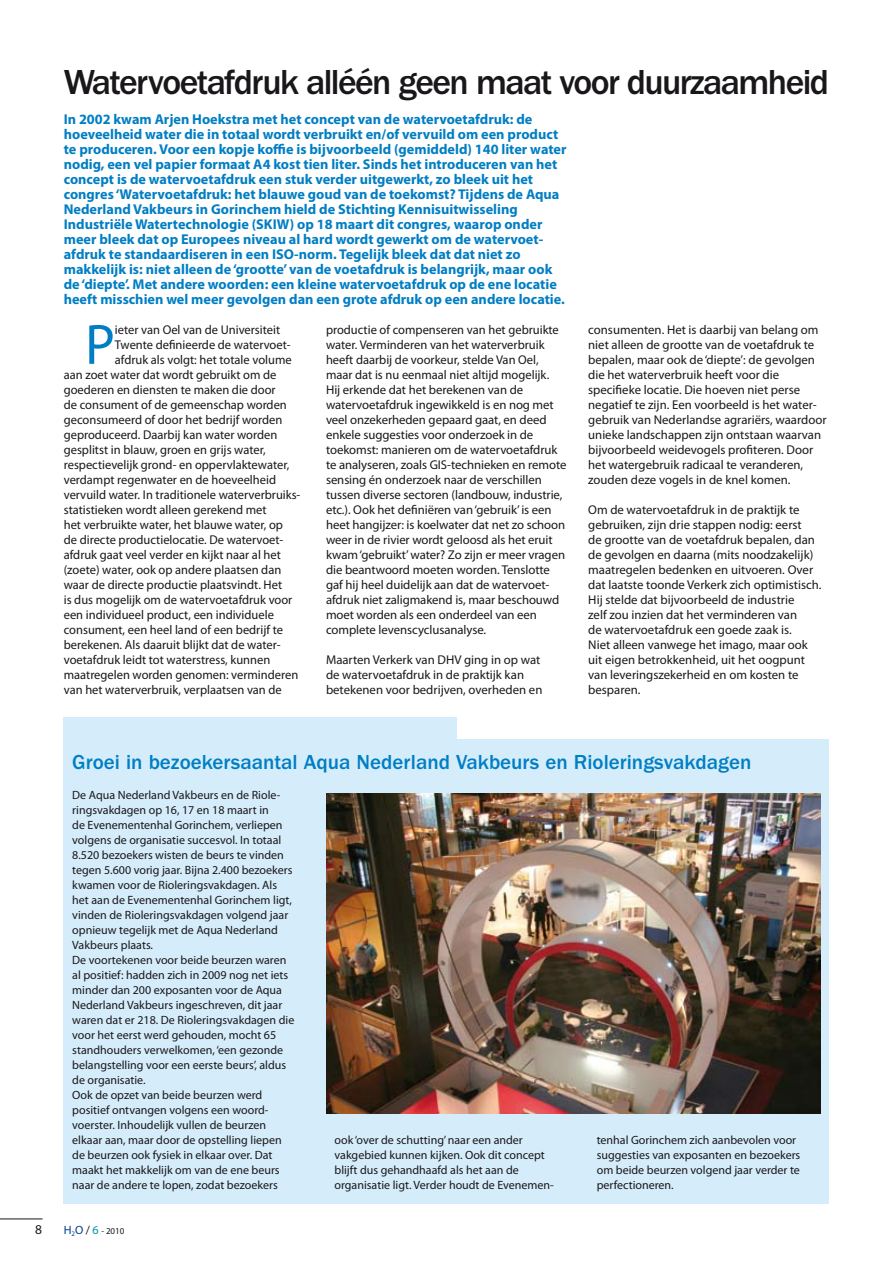
<style>
.page{position:relative;width:893px;height:1263px;background:#fff}
.page>*{position:absolute;margin:0;border:0;box-sizing:border-box;transform-origin:0 0}
.t1{font:57.3px "Myriad Pro";color:#007ec4}
.t2{font:500 36px "ITC Franklin Gothic Std";letter-spacing:-.045em;color:#1a171b}
.t3{font:500 21px "ITC Franklin Gothic Std";color:#007ec4}
.t4{font:700 14.25px/15px "Myriad Pro";color:#007ec4}
.t5{font:13.5px "Myriad Pro";color:#1a171b}
.t6{font:12.75px/15px "Myriad Pro";color:#1a171b}
.t7{font:12px/15px "Myriad Pro";color:#1a171b}
.t8{font:9px "Myriad Pro";color:#1a171b}
.s1{font-size:12px;color:#00408a}
.s2{font-size:12px}
.s3{font-size:12px;color:#0094a9}
</style>
<div class="page">
<hr style="left:0;top:1219px;width:43px;height:1px;background:#1a171b">
<div style="left:64px;top:717px;width:765px;height:487px;background:#d5edfa"></div>
<img style="left:326px;top:793px;width:495px;height:321px">
<div style="left:457px;top:709px;width:372px;height:30px;background:#fff"></div>
<h2 class="t2" style="left:64px;top:62px;width:767px">Watervoetafdruk alléén geen maat voor duurzaamheid</h2>
<p class="t4" style="left:64px;top:112px;width:504px">In 2002 kwam Arjen Hoekstra met het concept van de watervoetafdruk: de hoeveelheid water die in totaal wordt verbruikt en/of vervuild om een product te produceren. Voor een kopje koffie is bijvoorbeeld (gemiddeld) 140 liter water nodig, een vel papier formaat A4 kost tien liter. Sinds het introduceren van het concept is de watervoetafdruk een stuk verder uitgewerkt, zo bleek uit het congres ‘Watervoetafdruk: het blauwe goud van de toekomst? Tijdens de Aqua Nederland Vakbeurs in Gorinchem hield de Stichting Kennisuitwisseling Industriële Watertechnologie (SKIW) op 18 maart dit congres, waarop onder meer bleek dat op Europees niveau al hard wordt gewerkt om de watervoet&shy;afdruk te standaardiseren in een ISO-norm. Tegelijk bleek dat dat niet zo makkelijk is: niet alleen de ‘grootte’ van de voetafdruk is belangrijk, maar ook de ‘diepte’. Met andere woorden: een kleine watervoetafdruk op de ene locatie heeft misschien wel meer gevolgen dan een grote afdruk op een andere locatie.</p>
<h1 class="t1" style="left:85px;top:313px;width:31px">P</h1>
<p class="t6" style="left:115px;top:322px;width:167px">ieter van Oel van de Universiteit</p>
<p class="t6" style="left:326px;top:322px;width:242px">productie of compenseren van het gebruikte water. Verminderen van het waterverbruik heeft daarbij de voorkeur, stelde Van Oel, maar dat is nu eenmaal niet altijd mogelijk.<br>H ij erkende dat het berekenen van de watervoetafdruk ingewikkeld is en nog met veel onzekerheden gepaard gaat, en deed enkele suggesties voor onderzoek in de toekomst: manieren om de watervoetafdruk te analyseren, zoals GIS-technieken en remote sensing én onderzoek naar de verschillen tussen diverse sectoren (landbouw, industrie, etc.). Ook het definiëren van ‘gebruik’ is een heet hangijzer: is koelwater dat net zo schoon weer in de rivier wordt geloosd als het eruit kwam ‘gebruikt’ water? Zo zijn er meer vragen die beantwoord moeten worden. Tenslotte gaf hij heel duidelijk aan dat de watervoet&shy;afdruk niet zaligmakend is, maar beschouwd moet worden als een onderdeel van een complete levenscyclusanalyse.</p>
<p class="t6" style="left:326px;top:652px;width:121px">Maarten Verkerk van DHV</p>
<p class="t6" style="left:588px;top:322px;width:240px">consumenten. Het is daarbij van belang om niet alleen de grootte van de voetafdruk te bepalen, maar ook de ‘diepte’: de gevolgen die het waterverbruik heeft voor die specifieke locatie. Die hoeven niet perse negatief te zijn. Een voorbeeld is het water&shy;gebruik van Nederlandse agrariërs, waardoor unieke landschappen zijn ontstaan waarvan bijvoorbeeld weidevogels profiteren. Door het watergebruik radicaal te veranderen, zouden deze vogels in de knel komen.</p>
<p class="t6" style="left:588px;top:502px;width:235px">Om de watervoetafdruk in de praktijk te gebruiken, zijn drie stappen nodig: eerst<br>de grootte van de voetafdruk bepalen, dan de gevolgen en daarna (mits noodzakelijk) maatregelen bedenken en uitvoeren. Over dat laatste toonde Verkerk zich optimistisch.<br>H ij stelde dat bijvoorbeeld de industrie<br>zelf zou inzien dat het verminderen van<br>de watervoetafdruk een goede zaak is.<br>N iet alleen vanwege het imago, maar ook uit eigen betrokkenheid, uit het oogpunt van leveringszekerheid en om kosten te besparen.</p>
<p class="t6" style="left:115px;top:337px;width:177px">Twente definieerde de watervoet-</p>
<p class="t6" style="left:115px;top:352px;width:178px">afdruk als volgt: het totale volume</p>
<p class="t6" style="left:64px;top:367px;width:214px">aan zoet water dat wordt gebruikt om de</p>
<p class="t6" style="left:64px;top:382px;width:213px">goederen en diensten te maken die door</p>
<p class="t6" style="left:64px;top:397px;width:225px">de consument of de gemeenschap worden</p>
<p class="t6" style="left:64px;top:412px;width:220px">geconsumeerd of door het bedrijf worden</p>
<p class="t6" style="left:64px;top:427px;width:215px">geproduceerd. Daarbij kan water worden</p>
<p class="t6" style="left:64px;top:442px;width:203px">gesplitst in blauw, groen en grijs water,</p>
<p class="t6" style="left:64px;top:457px;width:227px">respectievelijk grond- en oppervlaktewater,</p>
<p class="t6" style="left:64px;top:472px;width:214px">verdampt regenwater en de hoeveelheid</p>
<p class="t6" style="left:64px;top:487px;width:238px">vervuild water. I n traditionele waterverbruiks-</p>
<p class="t6" style="left:64px;top:502px;width:204px">statistieken wordt alleen gerekend met</p>
<p class="t6" style="left:64px;top:517px;width:221px">het verbruikte water, het blauwe water, op</p>
<p class="t6" style="left:64px;top:532px;width:221px">de directe productielocatie. De watervoet-</p>
<p class="t6" style="left:64px;top:547px;width:219px">afdruk gaat veel verder en kijkt naar al het</p>
<p class="t6" style="left:64px;top:562px;width:219px">(zoete) water, ook op andere plaatsen dan</p>
<p class="t6" style="left:64px;top:577px;width:220px">waar de directe productie plaatsvindt. Het</p>
<p class="t6" style="left:64px;top:592px;width:230px">is dus mogelijk om de watervoetafdruk voor</p>
<p class="t6" style="left:64px;top:607px;width:212px">een individueel product, een individuele</p>
<p class="t6" style="left:64px;top:622px;width:221px">consument, een heel land of een bedrijf te</p>
<p class="t6" style="left:64px;top:637px;width:218px">berekenen. Als daaruit blijkt dat de water-</p>
<p class="t6" style="left:64px;top:652px;width:208px">voetafdruk leidt tot waterstress, kunnen</p>
<p class="t6" style="left:64px;top:667px;width:236px">maatregelen worden genomen: verminderen</p>
<p class="t6" style="left:64px;top:682px;width:220px">van het waterverbruik, verplaatsen van de</p>
<p class="t6" style="left:326px;top:652px;width:218px;text-indent:138px">ging in op wat de watervoetafdruk in de praktijk kan betekenen voor bedrijven, overheden en</p>
<h3 class="t3" style="left:72px;top:750px;width:681px">Groei in bezoekersaantal Aqua Nederland Vakbeurs en Rioleringsvakdagen</h3>
<p class="t7" style="left:72px;top:787px;width:224px">De Aqua Nederland Vakbeurs en de Riole&shy;ringsvakdagen op 16, 17 en 18 maart in<br>de Evenementenhal Gorinchem, verliepen volgens de organisatie succesvol. I n totaal 8.520 bezoekers wisten de beurs te vinden tegen 5.600 vorig jaar. Bijna 2.400 bezoekers kwamen voor de Rioleringsvakdagen. Als het aan de Evenementenhal Gorinchem ligt, vinden de Rioleringsvakdagen volgend jaar opnieuw tegelijk met de Aqua Nederland Vakbeurs plaats.<br>De voortekenen voor beide beurzen waren al positief: hadden zich in 2009 nog net iets minder dan 200 exposanten voor de Aqua Nederland Vakbeurs ingeschreven, dit jaar waren dat er 218. De Rioleringsvakdagen die voor het eerst werd gehouden, mocht 65 standhouders verwelkomen, ‘een gezonde belangstelling voor een eerste beurs’, aldus de organisatie.<br>Ook de opzet van beide beurzen werd positief ontvangen volgens een woord&shy;voerster. I nhoudelijk vullen de beurzen elkaar aan, maar door de opstelling liepen de beurzen ook fysiek in elkaar over. Dat maakt het makkelijk om van de ene beurs naar de andere te lopen, zodat bezoekers</p>
<p class="t7" style="left:334px;top:1132px;width:221px">ook ‘over de schutting’ naar een ander vakgebied kunnen kijken. Ook dit concept blijft dus gehandhaafd als het aan de organisatie ligt. Verder houdt de Evenemen-</p>
<p class="t7" style="left:597px;top:1132px;width:205px">tenhal Gorinchem zich aanbevolen voor suggesties van exposanten en bezoekers om beide beurzen volgend jaar verder te perfectioneren.</p>
<p class="t5" style="left:35px;top:1222px;width:8px">8</p>
<p class="t8" style="left:64px;top:1226px;width:62px"><span class="s1">H</span><sub>2</sub><span class="s1">O</span> <span class="s2">/</span> <span class="s3">6</span> - 2010</p>
</div>
